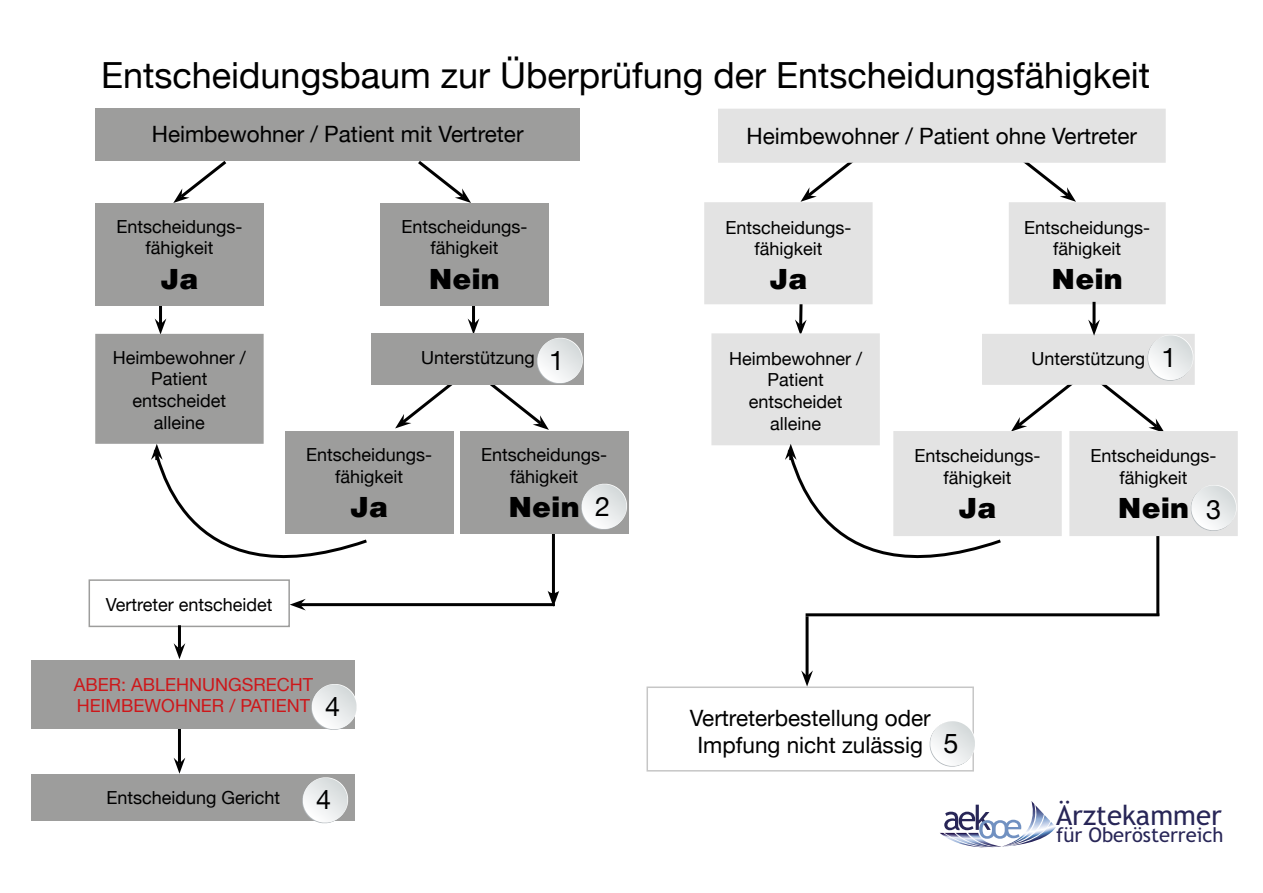
<style>
.page{position:relative;width:1263px;height:893px;background:#fff}
.page>*{position:absolute;margin:0;border:0;box-sizing:border-box;transform-origin:0 0}
.t1{font:36px "Helvetica Neue";color:#000}
.t2{font:900 28.5px "Helvetica";color:#000}
.t3{font:27.6px "Trebuchet MS";color:#282657}
.t4{font:27px "Helvetica Neue";color:#000}
.t5{font:22.5px/27px "Helvetica Neue";color:#000;text-align:center}
.t6{font:20.1px "Trebuchet MS";color:#282657}
.t7{font:18px/21.6px "Helvetica Neue";color:#000;text-align:center}
.t8{font:18px/21.6px "Helvetica Neue";color:#cd171a}
</style>
<div class="page">
<hr style="left:552px;top:526px;width:3px;height:70px;background:#000">
<svg style="left:548px;top:591px;width:11px;height:16px"></svg>
<hr style="left:1156px;top:510px;width:3px;height:106px;background:#000">
<hr style="left:472px;top:301px;width:3px;height:23px;background:#000">
<hr style="left:159px;top:301px;width:3px;height:23px;background:#000">
<hr style="left:178px;top:706px;width:3px;height:57px;background:#000">
<svg style="left:174px;top:758px;width:11px;height:16px"></svg>
<svg style="left:800px;top:163px;width:52px;height:39px"></svg>
<hr style="left:799px;top:302px;width:3px;height:23px;background:#000">
<svg style="left:795px;top:319px;width:12px;height:14px"></svg>
<svg style="left:173px;top:161px;width:54px;height:42px"></svg>
<svg style="left:418px;top:161px;width:53px;height:42px"></svg>
<svg style="left:1024px;top:163px;width:52px;height:39px"></svg>
<div style="left:95px;top:108px;width:485px;height:53px;background:#9d9d9c"></div>
<div style="left:719px;top:109px;width:446px;height:53px;background:#e3e3e3"></div>
<div style="left:718px;top:109px;width:448px;height:54px;border:2px solid #e3e3e3"></div>
<div style="left:89px;top:579px;width:201px;height:48px;border:2px solid #9d9d9c"></div>
<div style="left:32px;top:774px;width:323px;height:47px;background:#9d9d9c"></div>
<div style="left:32px;top:661px;width:323px;height:68px;background:#9d9d9c"></div>
<div style="left:372px;top:334px;width:212px;height:51px;background:#9d9d9c"></div>
<div style="left:95px;top:203px;width:169px;height:102px;background:#9d9d9c"></div>
<div style="left:380px;top:203px;width:169px;height:102px;background:#9d9d9c"></div>
<div style="left:705px;top:203px;width:167px;height:101px;background:#e3e3e3"></div>
<div style="left:704px;top:202px;width:169px;height:102px;border:2px solid #e3e3e3"></div>
<div style="left:1009px;top:203px;width:156px;height:101px;background:#e3e3e3"></div>
<div style="left:1009px;top:202px;width:157px;height:102px;border:2px solid #e3e3e3"></div>
<div style="left:983px;top:335px;width:211px;height:49px;background:#e3e3e3"></div>
<div style="left:982px;top:334px;width:213px;height:51px;border:2px solid #e3e3e3"></div>
<div style="left:712px;top:334px;width:167px;height:111px;background:#e3e3e3"></div>
<div style="left:711px;top:333px;width:169px;height:112px;border:2px solid #e3e3e3"></div>
<div style="left:646px;top:686px;width:328px;height:85px;border:2px solid #c6c6c6"></div>
<hr style="left:1092px;top:302px;width:3px;height:23px;background:#000">
<hr style="left:805px;top:613px;width:354px;height:3px;background:#000">
<hr style="left:805px;top:616px;width:3px;height:60px;background:#000">
<svg style="left:801px;top:670px;width:12px;height:16px"></svg>
<hr style="left:300px;top:603px;width:255px;height:3px;background:#000">
<hr style="left:178px;top:625px;width:3px;height:24px;background:#000">
<svg style="left:174px;top:643px;width:11px;height:16px"></svg>
<svg style="left:95px;top:318px;width:275px;height:292px"></svg>
<div style="left:285px;top:431px;width:168px;height:102px;background:#9d9d9c"></div>
<div style="left:460px;top:431px;width:168px;height:102px;background:#9d9d9c"></div>
<div style="left:894px;top:432px;width:167px;height:103px;background:#e3e3e3"></div>
<div style="left:893px;top:431px;width:169px;height:105px;border:2px solid #e3e3e3"></div>
<div style="left:1070px;top:432px;width:167px;height:103px;background:#e3e3e3"></div>
<div style="left:1069px;top:431px;width:169px;height:105px;border:2px solid #e3e3e3"></div>
<svg style="left:785px;top:444px;width:219px;height:115px"></svg>
<svg style="left:395px;top:318px;width:188px;height:112px"></svg>
<svg style="left:581px;top:484px;width:46px;height:46px"></svg>
<svg style="left:1011px;top:320px;width:182px;height:113px"></svg>
<svg style="left:1191px;top:485px;width:46px;height:46px"></svg>
<svg style="left:929px;top:720px;width:46px;height:47px"></svg>
<svg style="left:311px;top:684px;width:46px;height:46px"></svg>
<svg style="left:302px;top:777px;width:46px;height:46px"></svg>
<svg style="left:940px;top:801px;width:116px;height:47px"></svg>
<h1 class="t1" style="left:101px;top:54px;width:1050px">Entscheidungsbaum zur Überprüfung der Entscheidungsfähigkeit</h1>
<p class="t5" style="left:152px;top:120px;width:373px">Heimbewohner / Patient mit Vertreter</p>
<p class="t5" style="left:747px;top:123px;width:392px">Heimbewohner / Patient ohne Vertreter</p>
<p class="t7" style="left:116px;top:215px;width:128px">Entscheidungs&shy;fähigkeit</p>
<h2 class="t2" style="left:160px;top:261px;width:40px">Ja</h2>
<p class="t7" style="left:401px;top:215px;width:128px">Entscheidungs&shy;fähigkeit</p>
<h2 class="t2" style="left:429px;top:261px;width:73px">Nein</h2>
<p class="t7" style="left:725px;top:216px;width:128px">Entscheidungs&shy;fähigkeit</p>
<h2 class="t2" style="left:769px;top:262px;width:40px">Ja</h2>
<p class="t7" style="left:1024px;top:216px;width:128px">Entscheidungs&shy;fähigkeit</p>
<h2 class="t2" style="left:1052px;top:262px;width:73px">Nein</h2>
<p class="t7" style="left:113px;top:346px;width:135px">Heimbewohner /</p>
<p class="t7" style="left:421px;top:346px;width:115px">Unterstützung</p>
<p class="t7" style="left:133px;top:368px;width:95px">Patient entscheidet alleine</p>
<h3 class="t4" style="left:549px;top:344px;width:17px">1</h3>
<h3 class="t4" style="left:1161px;top:341px;width:17px">1</h3>
<p class="t7" style="left:729px;top:347px;width:135px">Heimbewohner /</p>
<p class="t7" style="left:1031px;top:348px;width:115px">Unterstützung</p>
<p class="t7" style="left:749px;top:369px;width:95px">Patient entscheidet alleine</p>
<p class="t7" style="left:106px;top:593px;width:168px">Vertreter entscheidet</p>
<p class="t7" style="left:306px;top:443px;width:128px">Entscheidungs&shy;fähigkeit</p>
<h2 class="t2" style="left:350px;top:489px;width:40px">Ja</h2>
<p class="t8" style="left:74px;top:673px;width:241px">ABER: ABLEHNUNGSRECHT<br>HEIMBEWOHNER / PATIENT</p>
<h3 class="t4" style="left:325px;top:690px;width:17px">4</h3>
<p class="t7" style="left:106px;top:786px;width:175px">Entscheidung Gericht</p>
<h3 class="t4" style="left:316px;top:783px;width:17px">4</h3>
<p class="t7" style="left:481px;top:443px;width:128px">Entscheidungs&shy;fähigkeit</p>
<h2 class="t2" style="left:508px;top:489px;width:73px">Nein</h2>
<p class="t7" style="left:1090px;top:445px;width:128px">Entscheidungs&shy;fähigkeit</p>
<h2 class="t2" style="left:1118px;top:491px;width:73px">Nein</h2>
<p class="t7" style="left:914px;top:445px;width:128px">Entscheidungs&shy;fähigkeit</p>
<h2 class="t2" style="left:958px;top:491px;width:40px">Ja</h2>
<h3 class="t4" style="left:595px;top:490px;width:17px">2</h3>
<h3 class="t4" style="left:1206px;top:493px;width:17px">3</h3>
<p class="t5" style="left:690px;top:704px;width:242px">Vertreterbestellung oder<br>Impfung nicht zulässig</p>
<h3 class="t4" style="left:943px;top:727px;width:17px">5</h3>
<h3 class="t3" style="left:1056px;top:797px;width:167px">Ärztekammer</h3>
<p class="t6" style="left:1056px;top:822px;width:169px">für Oberösterreich</p>
</div>
